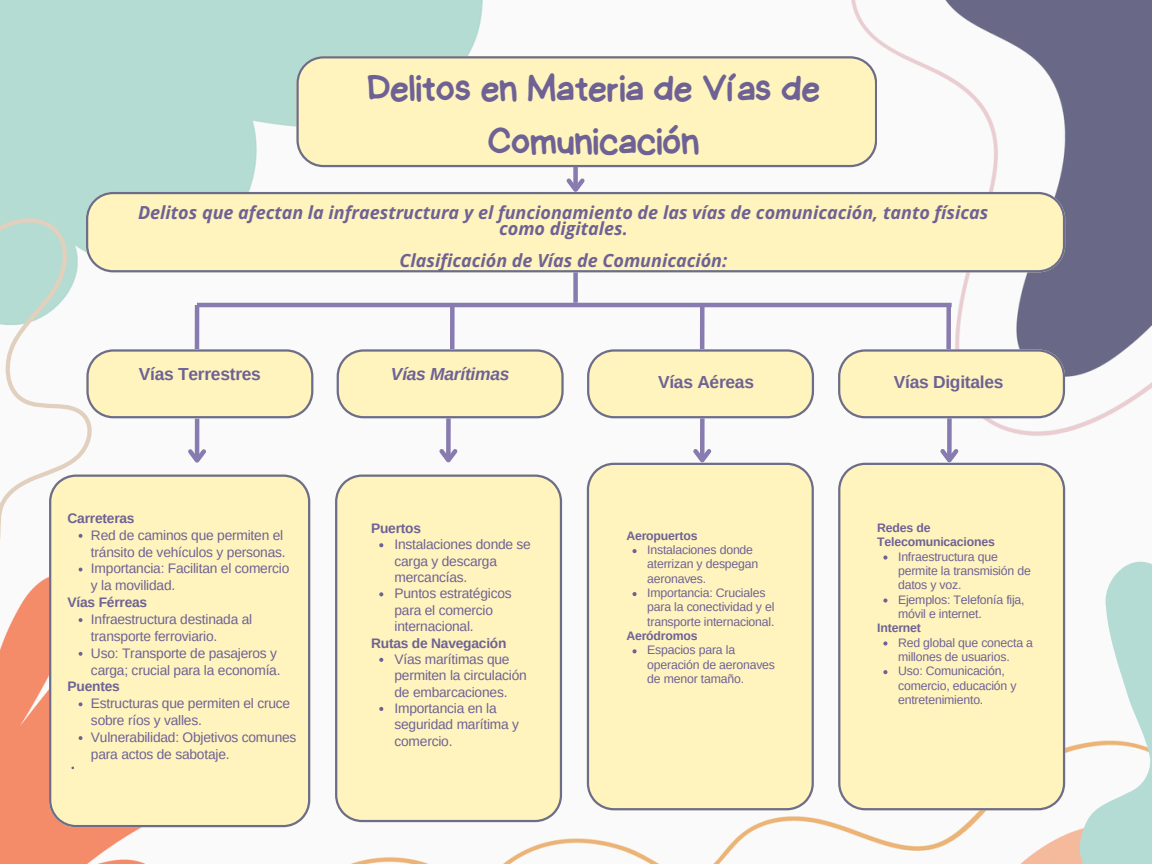
<style>
.page{position:relative;width:1152px;height:864px;background:#fff}
.page>*{position:absolute;margin:0;border:0;box-sizing:border-box;transform-origin:0 0}
.t1{font:38.25px/52.8px "Handyman";color:#6e6295;text-align:center}
.t2{font:italic 700 18px/15.8px "Open Sans";color:#6e6295;text-align:center}
.t3{font:700 17.4px "Arimo";letter-spacing:-.015em;color:#6e6295}
.t4{font:italic 700 17.4px "Arimo";letter-spacing:-.015em;color:#6e6295}
.t5{font:13.8px/16.4px "Arimo";letter-spacing:-.015em;color:#6e6295}
.t6{font:700 13.8px "Arimo";letter-spacing:-.015em;color:#6e6295}
.t7{font:12.3px/14.2px "Arimo";letter-spacing:-.015em;color:#6e6295}
.t8{font:700 12.3px/14.2px "Arimo";letter-spacing:-.015em;color:#6e6295}
</style>
<div class="page">
<img style="left:0;top:0;width:1152px;height:864px">
<svg style="left:296px;top:56px;width:581px;height:111px;background:#f8edbb"></svg>
<svg style="left:170px;top:349px;width:143px;height:69px;background:#f4eabb"></svg>
<svg style="left:337px;top:349px;width:227px;height:69px;background:#f3eabb"></svg>
<svg style="left:587px;top:349px;width:227px;height:69px;background:#f3eabb"></svg>
<div style="left:49px;top:475px;width:261px;height:352px;background:#fff4bd"></div>
<div style="left:335px;top:475px;width:227px;height:347px;background:#fff4bd"></div>
<div style="left:587px;top:463px;width:227px;height:347px;background:#fff4bd"></div>
<hr style="left:195px;top:419px;width:4px;height:41px;background:#887bb0">
<svg style="left:184px;top:445px;width:26px;height:23px"></svg>
<div style="left:446px;top:418px;width:5px;height:42px;background:#887bb0"></div>
<svg style="left:435px;top:445px;width:26px;height:23px"></svg>
<div style="left:700px;top:418px;width:5px;height:42px;background:#887bb0"></div>
<svg style="left:689px;top:445px;width:26px;height:23px"></svg>
<svg style="left:838px;top:349px;width:227px;height:69px;background:#f2e8ba"></svg>
<div style="left:838px;top:463px;width:227px;height:347px;background:#fff4bd"></div>
<div style="left:947px;top:418px;width:5px;height:42px;background:#887bb0"></div>
<svg style="left:936px;top:445px;width:26px;height:23px"></svg>
<hr style="left:197px;top:303px;width:755px;height:4px;background:#887bb0">
<hr style="left:195px;top:305px;width:4px;height:44px;background:#887bb0">
<div style="left:450px;top:305px;width:5px;height:44px;background:#887bb0"></div>
<div style="left:946px;top:305px;width:5px;height:44px;background:#887bb0"></div>
<div style="left:170px;top:192px;width:895px;height:80px;background:#fff4bd"></div>
<div style="left:573px;top:167px;width:5px;height:23px;background:#887bb0"></div>
<svg style="left:563px;top:174px;width:26px;height:23px"></svg>
<div style="left:573px;top:272px;width:5px;height:31px;background:#887bb0"></div>
<div style="left:700px;top:305px;width:5px;height:44px;background:#887bb0"></div>
<svg style="left:949px;top:481px;width:203px;height:383px;fill:#faf4bd"></svg>
<svg style="left:0;top:163px;width:170px;height:434px"></svg>
<svg style="left:0;top:316px;width:16px;height:212px"></svg>
<svg style="left:79px;top:534px;width:3px;height:4px"></svg>
<svg style="left:79px;top:618px;width:3px;height:4px"></svg>
<svg style="left:79px;top:652px;width:3px;height:4px"></svg>
<svg style="left:79px;top:702px;width:3px;height:4px"></svg>
<svg style="left:79px;top:736px;width:3px;height:4px"></svg>
<svg style="left:379px;top:543px;width:4px;height:4px"></svg>
<svg style="left:379px;top:592px;width:4px;height:4px"></svg>
<svg style="left:379px;top:658px;width:4px;height:4px"></svg>
<svg style="left:379px;top:707px;width:4px;height:4px"></svg>
<svg style="left:633px;top:549px;width:4px;height:4px"></svg>
<svg style="left:633px;top:592px;width:4px;height:4px"></svg>
<svg style="left:633px;top:649px;width:4px;height:4px"></svg>
<svg style="left:883px;top:555px;width:4px;height:5px"></svg>
<svg style="left:883px;top:598px;width:4px;height:5px"></svg>
<svg style="left:883px;top:641px;width:4px;height:5px"></svg>
<svg style="left:883px;top:670px;width:4px;height:4px"></svg>
<h1 class="t1" style="left:367px;top:62px;width:455px">Delitos en Materia de Vías de<br>Comunicación</h1>
<h2 class="t2" style="left:138px;top:204px;width:852px">Delitos que afectan la infraestructura y el funcionamiento de las vías de comunicación, tanto físicas como digitales.</h2>
<p class="t2" style="left:400px;top:252px;width:329px">Clasificación de Vías de Comunicación:</p>
<p class="t3" style="left:139px;top:365px;width:124px">Vías Terrestres</p>
<p class="t4" style="left:391px;top:365px;width:120px">Vías Marítimas</p>
<h2 class="t6" style="left:68px;top:510px;width:69px">Carreteras</h2>
<p class="t5" style="left:91px;top:527px;width:196px;line-height:16.8px">Red de caminos que permiten el tránsito de vehículos y personas.</p>
<p class="t5" style="left:91px;top:560px;width:200px;line-height:16.8px">Importancia: Facilitan el comercio y la movilidad.</p>
<p class="t6" style="left:68px;top:595px;width:81px">Vías Férreas</p>
<p class="t5" style="left:91px;top:611px;width:163px;line-height:16.8px">Infraestructura destinada al transporte ferroviario.</p>
<p class="t5" style="left:91px;top:645px;width:191px;line-height:16.8px">Uso: Transporte de pasajeros y carga; crucial para la economía.</p>
<p class="t6" style="left:68px;top:679px;width:54px">Puentes</p>
<h2 class="t5" style="left:91px;top:695px;width:201px;line-height:16.8px">Estructuras que permiten el cruce sobre ríos y valles.</h2>
<h2 class="t5" style="left:91px;top:729px;width:207px;line-height:16.8px">Vulnerabilidad: Objetivos comunes para actos de sabotaje.</h2>
<p class="t6" style="left:371px;top:520px;width:52px">Puertos</p>
<p class="t5" style="left:395px;top:536px;width:138px">Instalaciones donde se carga y descarga mercancías.</p>
<p class="t5" style="left:395px;top:585px;width:119px">Puntos estratégicos para el comercio internacional.</p>
<h5 class="t6" style="left:371px;top:635px;width:137px">Rutas de Navegación</h5>
<p class="t5" style="left:395px;top:651px;width:134px">Vías marítimas que permiten la circulación de embarcaciones.</p>
<p class="t5" style="left:395px;top:700px;width:126px">Importancia en la seguridad marítima y comercio.</p>
<h2 class="t3" style="left:658px;top:373px;width:98px">Vías Aéreas</h2>
<h5 class="t8" style="left:626px;top:528px;width:73px">Aeropuertos</h5>
<p class="t7" style="left:647px;top:543px;width:113px">Instalaciones donde aterrizan y despegan aeronaves.</p>
<h5 class="t7" style="left:647px;top:586px;width:129px">Importancia: Cruciales para la conectividad y el transporte internacional.</h5>
<p class="t8" style="left:626px;top:629px;width:73px">Aeródromos</p>
<p class="t7" style="left:647px;top:643px;width:129px">Espacios para la operación de aeronaves de menor tamaño.</p>
<h2 class="t3" style="left:894px;top:372px;width:111px">Vías Digitales</h2>
<h5 class="t8" style="left:877px;top:521px;width:119px">Redes de<br>Telecomunicaciones</h5>
<p class="t7" style="left:898px;top:549px;width:134px">Infraestructura que permite la transmisión de datos y voz.</p>
<p class="t7" style="left:898px;top:592px;width:128px">Ejemplos: Telefonía fija, móvil e internet.</p>
<h3 class="t8" style="left:877px;top:621px;width:45px">Internet</h3>
<p class="t7" style="left:898px;top:635px;width:137px">Red global que conecta a millones de usuarios.</p>
<p class="t7" style="left:898px;top:664px;width:120px">Uso: Comunicación, comercio, educación y entretenimiento.</p>
</div>
